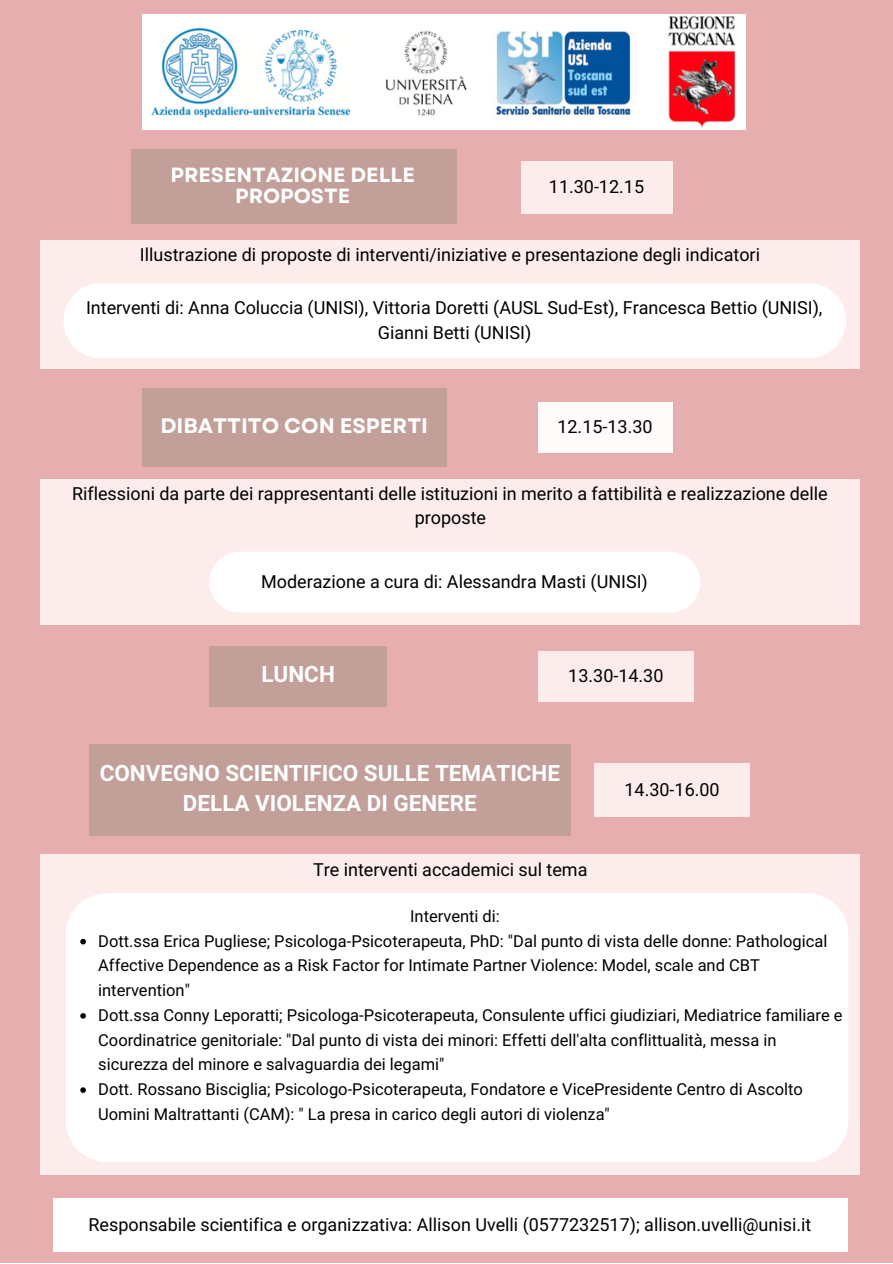
<style>
.page{position:relative;width:893px;height:1264px;background:#fff}
.page>*{position:absolute;margin:0;border:0;box-sizing:border-box;transform-origin:0 0}
.t1{font:700 22.5px/30.3px "Araboto";color:#fff;text-align:center}
.t2{font:700 21px "Garet";color:#fff}
.t3{font:700 20.55px/21.5px "Garet";color:#fff;text-align:center}
.t4{font:18px/24.8px "Araboto";color:#000;text-align:center}
.t5{font:16.5px/24.8px "Araboto";color:#000}
</style>
<div class="page">
<div style="left:0;top:0;width:892px;height:1262px;background:#e6aeae"></div>
<div style="left:538px;top:401px;width:134px;height:51px;background:#fffbfb"></div>
<div style="left:142px;top:388px;width:304px;height:78px;background:#c29f99"></div>
<div style="left:131px;top:149px;width:326px;height:74px;background:#c29f99"></div>
<div style="left:521px;top:161px;width:151px;height:52px;background:#fdecec"></div>
<div style="left:41px;top:240px;width:819px;height:128px;background:#fdecec"></div>
<div style="left:63px;top:283px;width:783px;height:75px;background:#fff"></div>
<div style="left:41px;top:479px;width:819px;height:145px;background:#fdecec"></div>
<div style="left:209px;top:551px;width:491px;height:61px;background:#fff;border-radius:31px"></div>
<div style="left:53px;top:1198px;width:794px;height:53px;background:#fff"></div>
<div style="left:209px;top:645px;width:178px;height:61px;background:#c29f99"></div>
<div style="left:538px;top:650px;width:155px;height:51px;background:#fdecec"></div>
<div style="left:89px;top:744px;width:481px;height:91px;background:#c29f99"></div>
<div style="left:594px;top:763px;width:156px;height:54px;background:#fdecec"></div>
<div style="left:41px;top:854px;width:819px;height:320px;background:#fdecec"></div>
<div style="left:66px;top:893px;width:782px;height:269px;background:#fff"></div>
<svg style="left:80px;top:938px;width:6px;height:6px"></svg>
<svg style="left:80px;top:1013px;width:6px;height:5px"></svg>
<svg style="left:80px;top:1087px;width:6px;height:5px"></svg>
<img style="left:142px;top:15px;width:603px;height:114px">
<p class="t3" style="left:170px;top:164px;width:246px">PRESENTAZIONE DELLE<br>PROPOSTE</p>
<p class="t4" style="left:549px;top:175px;width:97px">11.30-12.15</p>
<p class="t4" style="left:140px;top:243px;width:621px">Illustrazione di proposte di interventi/iniziative e presentazione degli indicatori</p>
<p class="t4" style="left:86px;top:296px;width:738px">Interventi di: Anna Coluccia (UNISI), Vittoria Doretti (AUSL Sud-Est), Francesca Bettio (UNISI),<br>Gianni Betti (UNISI)</p>
<p class="t2" style="left:160px;top:410px;width:269px">DIBATTITO CON ESPERTI</p>
<p class="t4" style="left:557px;top:415px;width:97px">12.15-13.30</p>
<p class="t4" style="left:72px;top:481px;width:757px">Riflessioni da parte dei rappresentanti delle istituzioni in merito a fattibilità e realizzazione delle proposte</p>
<p class="t4" style="left:261px;top:569px;width:388px">Moderazione a cura di: Alessandra Masti (UNISI)</p>
<p class="t1" style="left:261px;top:659px;width:75px">LUNCH</p>
<p class="t4" style="left:568px;top:664px;width:97px">13.30-14.30</p>
<p class="t1" style="left:100px;top:758px;width:462px">CONVEGNO SCIENTIFICO SULLE TEMATICHE<br>DELLA VIOLENZA DI GENERE</p>
<p class="t4" style="left:313px;top:857px;width:276px">Tre interventi accademici sul tema</p>
<p class="t5" style="left:410px;top:904px;width:91px">Interventi di:</p>
<p class="t4" style="left:624px;top:778px;width:97px">14.30-16.00</p>
<p class="t5" style="left:98px;top:929px;width:730px">Dott.ssa Erica Pugliese; Psicologa-Psicoterapeuta, PhD: "Dal punto di vista delle donne: Pathological<br>Affective Dependence as a Risk Factor for Intimate Partner Violence: Model, scale and CBT intervention"</p>
<p class="t5" style="left:98px;top:1003px;width:745px">Dott.ssa Conny Leporatti; Psicologa-Psicoterapeuta, Consulente uffici giudiziari, Mediatrice familiare e<br>Coordinatrice genitoriale: "Dal punto di vista dei minori: Effetti dell'alta conflittualità, messa in sicurezza del minore e salvaguardia dei legami"</p>
<p class="t5" style="left:98px;top:1077px;width:706px">Dott. Rossano Bisciglia; Psicologo-Psicoterapeuta, Fondatore e VicePresidente Centro di Ascolto<br>Uomini Maltrattanti (CAM): " La presa in carico degli autori di violenza"</p>
<p class="t4" style="left:88px;top:1213px;width:724px">Responsabile scientifica e organizzativa: Allison Uvelli (0577232517); allison.uvelli@unisi.it</p>
</div>
